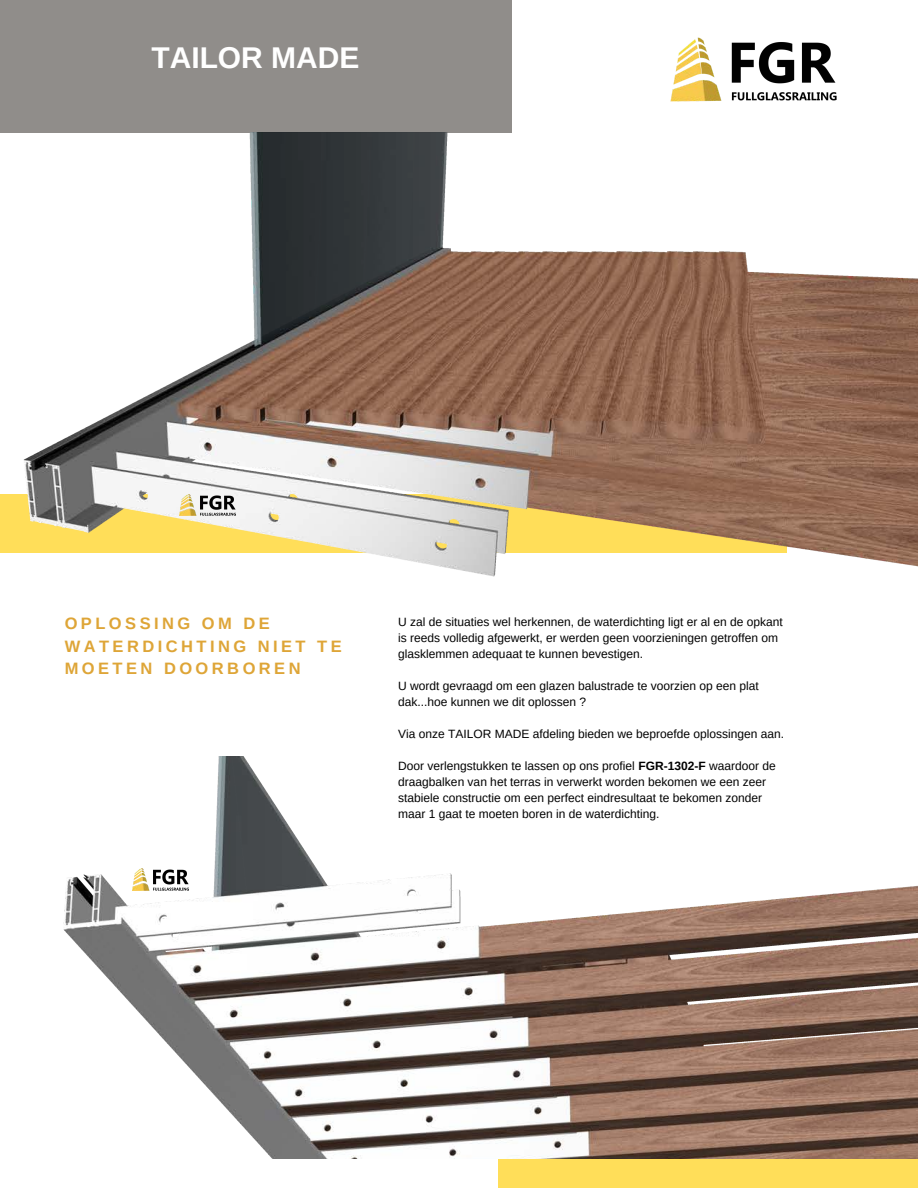
<style>
.page{position:relative;width:918px;height:1188px;background:#fff}
.page>*{position:absolute;margin:0;border:0;box-sizing:border-box;transform-origin:0 0}
.t1{font:700 30px "Arimo";color:#fff}
.t2{font:700 16.5px/22.5px "Arimo";letter-spacing:.21em;color:#dea537}
.t3{font:12px/16px "Arimo";color:#000}
.s1{font-weight:700}
</style>
<div class="page">
<div style="left:499px;top:1130px;width:419px;height:58px;background:#ffde59"></div>
<img style="left:670px;top:37px;width:167px;height:65px">
<div style="left:0;top:0;width:511px;height:133px;background:#908d8a"></div>
<img style="left:0;top:133px;width:918px;height:444px">
<img style="left:63px;top:757px;width:855px;height:401px">
<img style="left:133px;top:869px;width:56px;height:21px">
<img style="left:180px;top:494px;width:56px;height:22px">
<h1 class="t1" style="left:151px;top:41px;width:210px">TAILOR MADE</h1>
<h2 class="t2" style="left:65px;top:612px;width:278px">OPLOSSING OM DE<br>WATERDICHTING NIET TE<br>MOETEN DOORBOREN</h2>
<p class="t3" style="left:398px;top:614px;width:386px">U zal de situaties wel herkennen, de waterdichting ligt er al en de opkant is reeds volledig afgewerkt, er werden geen voorzieningen getroffen om glasklemmen adequaat te kunnen bevestigen.</p>
<p class="t3" style="left:398px;top:678px;width:362px">U wordt gevraagd om een glazen balustrade te voorzien op een plat dak...hoe kunnen we dit oplossen ?</p>
<p class="t3" style="left:398px;top:726px;width:387px">Via onze TAILOR MADE afdeling bieden we beproefde oplossingen aan.</p>
<p class="t3" style="left:398px;top:758px;width:379px">Door verlengstukken te lassen op ons profiel <span class="s1">FGR-1302-F</span> waardoor de draagbalken van het terras in verwerkt worden bekomen we een zeer stabiele constructie om een perfect eindresultaat te bekomen zonder maar 1 gaat te moeten boren in de waterdichting.</p>
</div>
